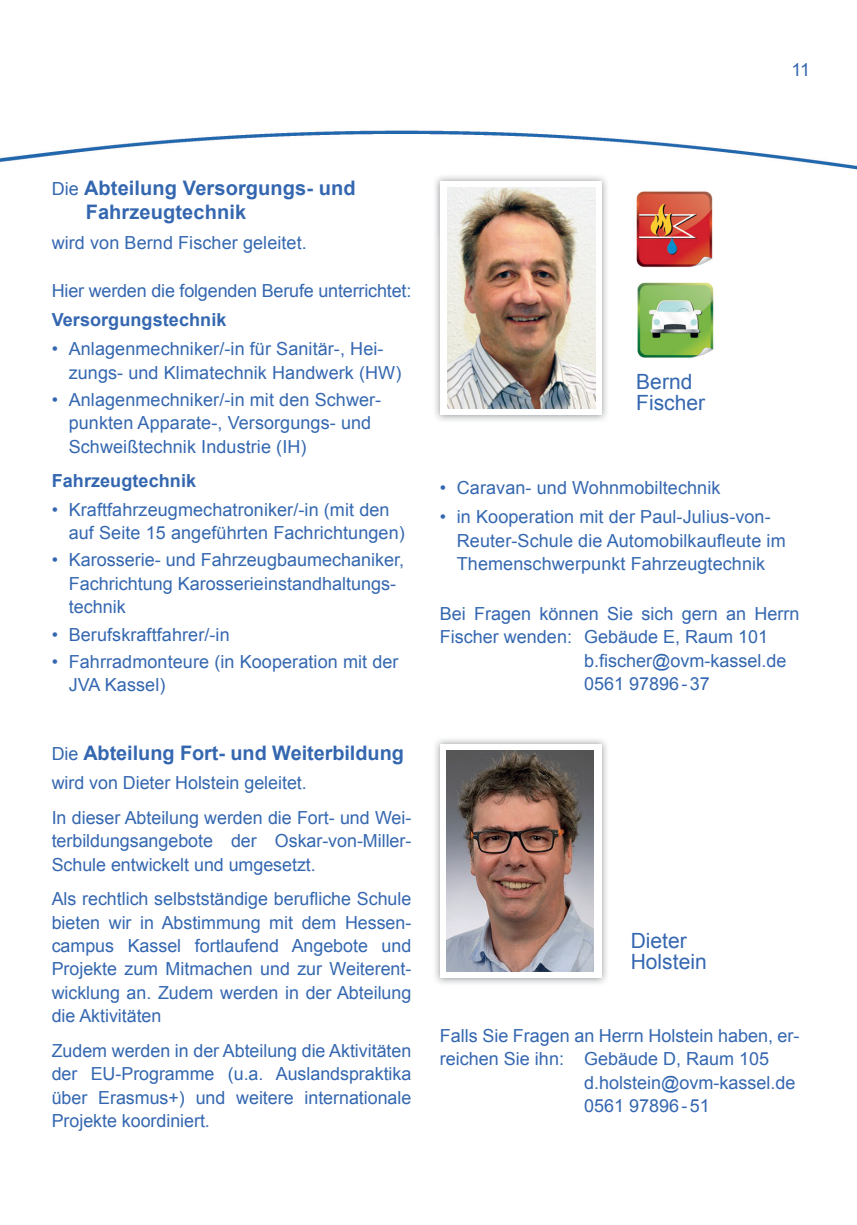
<style>
.page{position:relative;width:857px;height:1225px;background:#fff}
.page>*{position:absolute;margin:0;border:0;box-sizing:border-box;transform-origin:0 0}
.t1{font:21px/21px "Arial";color:#3467b0}
.t2{font:700 20px/23.4px "Arial";letter-spacing:.005em;color:#3467b0}
.t3{font:18px/23.4px "Arial";color:#3467b0}
.t4{font:700 18px "Arial";letter-spacing:.005em;color:#3467b0}
.s1{font-weight:400;font-size:18px}
</style>
<div class="page">
<img style="left:0;top:130px;width:856px;height:40px">
<img style="left:637px;top:282px;width:77px;height:76px">
<img style="left:636px;top:191px;width:77px;height:77px">
<img style="left:435px;top:176px;width:172px;height:245px">
<div style="left:440px;top:181px;width:161px;height:234px;background:#fff"></div>
<img style="left:447px;top:188px;width:148px;height:221px">
<img style="left:435px;top:739px;width:172px;height:245px">
<div style="left:440px;top:744px;width:161px;height:234px;background:#fff"></div>
<img style="left:446px;top:751px;width:147px;height:221px">
<p class="t3" style="left:791px;top:58px;width:20px">11</p>
<p class="t2" style="left:86px;top:177px;width:271px;text-indent:-34px"><span class="s1">Die</span> Abteilung Versorgungs- und<br>Fahrzeugtechnik</p>
<p class="t3" style="left:52px;top:231px;width:256px">wird von Bernd Fischer geleitet.</p>
<p class="t3" style="left:52px;top:279px;width:361px">Hier werden die folgenden Berufe unterrichtet:</p>
<p class="t4" style="left:52px;top:308px;width:176px">Versorgungstechnik</p>
<p class="t3" style="left:69px;top:337px;width:334px;text-indent:-17px">• Anlagenmechniker/-in für Sanitär-, Hei&shy;zungs- und Klimatechnik Handwerk (HW)</p>
<p class="t3" style="left:69px;top:388px;width:314px;text-indent:-17px">• Anlagenmechniker/-in mit den Schwer&shy;punkten Apparate-, Versorgungs- und<br>Schweißtechnik Industrie (IH)</p>
<p class="t4" style="left:52px;top:468px;width:146px">Fahrzeugtechnik</p>
<p class="t3" style="left:69px;top:498px;width:337px;text-indent:-17px">• Kraftfahrzeugmechatroniker/-in (mit den auf Seite 15 angeführten Fachrichtungen)</p>
<p class="t3" style="left:69px;top:548px;width:337px;text-indent:-17px">• Karosserie- und Fahrzeugbaumechaniker,<br>Fachrichtung Karosserieinstandhaltungs&shy;technik</p>
<p class="t3" style="left:52px;top:623px;width:179px">• Berufskraftfahrer/-in</p>
<p class="t3" style="left:69px;top:650px;width:331px;text-indent:-17px">• Fahrradmonteure (in Kooperation mit der<br>JVA Kassel)</p>
<p class="t2" style="left:52px;top:742px;width:353px"><span class="s1">Die</span> Abteilung Fort- und Weiterbildung</p>
<p class="t3" style="left:52px;top:765px;width:361px;line-height:34.8px">wird von Dieter Holstein geleitet.<br>In dieser Abteilung werden die Fort- und Wei-</p>
<p class="t3" style="left:52px;top:829px;width:361px">terbildungsangebote der Oskar-von-Miller-<br>Schule entwickelt und umgesetzt.</p>
<p class="t3" style="left:52px;top:887px;width:361px;text-align:justify">Als rechtlich selbstständige berufliche Schule bieten wir in Abstimmung mit dem Hessen&shy;campus Kassel fortlaufend Angebote und Projekte zum Mitmachen und zur Weiterent&shy;wicklung an. Zudem werden in der Abteilung die Aktivitäten</p>
<p class="t3" style="left:52px;top:1039px;width:361px;text-align:justify">Zudem werden in der Abteilung die Aktivitäten der EU-Programme (u.a. Auslandspraktika über Erasmus+) und weitere internationale Projekte koordiniert.</p>
<p class="t1" style="left:636px;top:371px;width:70px">Bernd<br>Fischer</p>
<p class="t3" style="left:439px;top:476px;width:282px">• Caravan- und Wohnmobiltechnik</p>
<p class="t3" style="left:456px;top:505px;width:330px;text-indent:-17px">• in Kooperation mit der Paul-Julius-von-<br>Reuter-Schule die Automobilkaufleute im<br>Themenschwerpunkt Fahrzeugtechnik</p>
<p class="t3" style="left:439px;top:602px;width:361px">Bei Fragen können Sie sich gern an Herrn</p>
<p class="t3" style="left:439px;top:625px;width:330px">Fischer wenden: Gebäude E, Raum 101</p>
<p class="t3" style="left:583px;top:649px;width:204px">b.fischer@ovm-kassel.de</p>
<p class="t3" style="left:583px;top:672px;width:127px">0561 97896 - 37</p>
<p class="t1" style="left:630px;top:931px;width:77px">Dieter<br>Holstein</p>
<p class="t3" style="left:439px;top:1024px;width:361px">Falls Sie Fragen an Herrn Holstein haben, er-</p>
<p class="t3" style="left:439px;top:1047px;width:331px">reichen Sie ihn: Gebäude D, Raum 105</p>
<p class="t3" style="left:583px;top:1070px;width:213px">d.holstein@ovm-kassel.de</p>
<p class="t3" style="left:583px;top:1094px;width:127px">0561 97896 - 51</p>
</div>
